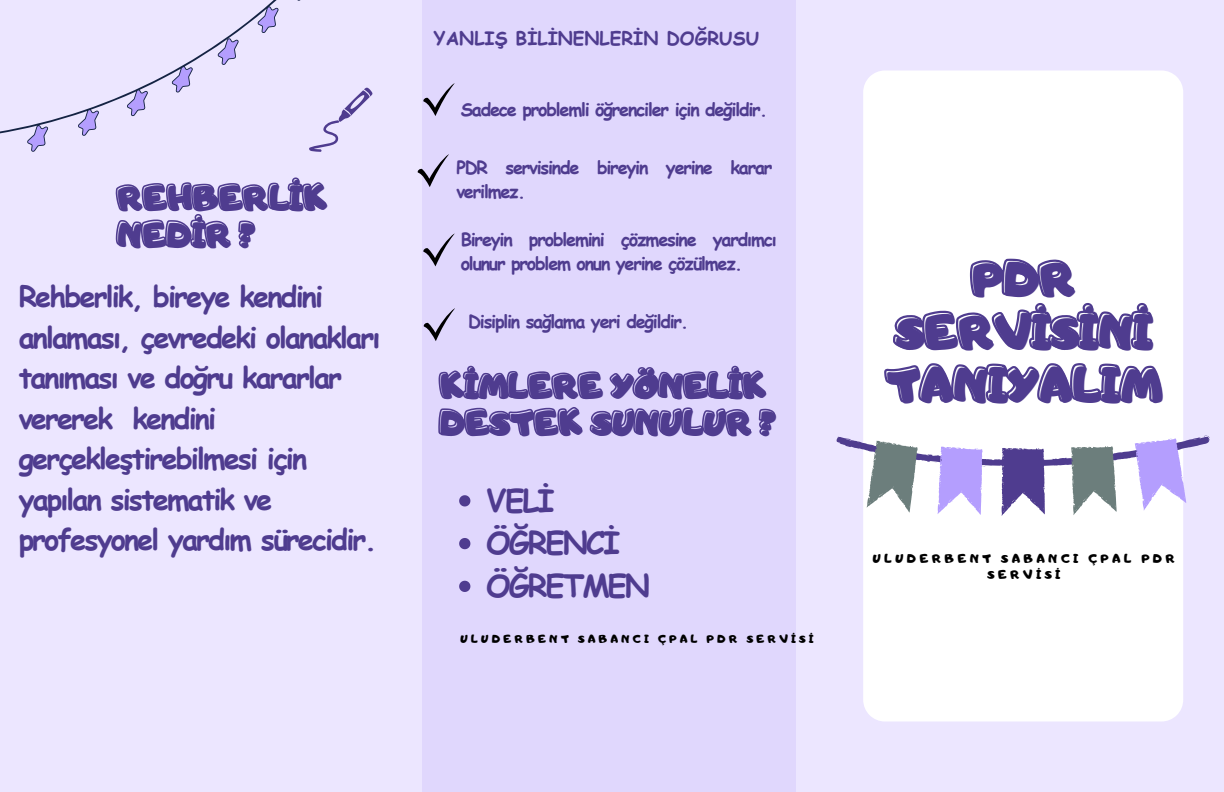
<style>
.page{position:relative;width:1224px;height:792px;background:#ece6ff}
.page>*{position:absolute;margin:0;border:0;box-sizing:border-box;transform-origin:0 0}
.t1{font:46.5px/52.9px "CA Generated";color:#4f3c8f;text-align:center}
.t2{font:33.1px/36.5px "CA Generated";color:#4f3c8f}
.t3{font:700 31px/42.8px "Comic Sans MS";letter-spacing:-.065em;color:#4f3c8f}
.t4{font:700 29px/40.5px "Comic Sans MS";letter-spacing:-.065em;color:#4f3c8f}
.t5{font:700 18.6px "Comic Sans MS";color:#4f3c8f}
.t6{font:700 18px/24.8px "Comic Sans MS";letter-spacing:-.065em;color:#4f3c8f}
.t7{font:12px/16.5px "Adigiana Toybox";letter-spacing:.29em;color:#000;text-align:center}
.t8{font:11px "Adigiana Toybox";letter-spacing:.29em;color:#000}
</style>
<div class="page">
<div style="left:423px;top:0;width:373px;height:792px;background:#e0d7fd"></div>
<div style="left:863px;top:400px;width:320px;height:322px;background:#fff"></div>
<svg style="left:837px;top:436px;width:373px;height:80px;background:#c6c2dd"></svg>
<svg style="left:0;top:0;width:301px;height:152px"></svg>
<svg style="left:309px;top:87px;width:64px;height:65px"></svg>
<svg style="left:422px;top:81px;width:16px;height:35px"></svg>
<svg style="left:883px;top:400px;width:279px;height:4px"></svg>
<svg style="left:115px;top:177px;width:212px;height:71px"></svg>
<svg style="left:423px;top:322px;width:15px;height:19px"></svg>
<svg style="left:422px;top:231px;width:16px;height:35px"></svg>
<svg style="left:417px;top:152px;width:21px;height:35px"></svg>
<svg style="left:438px;top:70px;width:745px;height:330px"></svg>
<svg style="left:438px;top:407px;width:338px;height:29px"></svg>
<svg style="left:459px;top:495px;width:11px;height:11px"></svg>
<svg style="left:459px;top:538px;width:11px;height:11px"></svg>
<svg style="left:459px;top:581px;width:11px;height:11px"></svg>
<h2 class="t2" style="left:118px;top:180px;width:212px">REHBERLİK<br>NEDİR ?</h2>
<h3 class="t4" style="left:19px;top:276px;width:363px">Rehberlik, bireye kendini anlaması, çevredeki olanakları tanıması ve doğru kararlar vererek kendini gerçekleştirebilmesi için yapılan sistematik ve profesyonel yardım sürecidir.</h3>
<p class="t5" style="left:434px;top:24px;width:327px">YANLIŞ BİLİNENLERİN DOĞRUSU</p>
<p class="t6" style="left:461px;top:96px;width:308px">Sadece problemli öğrenciler için değildir.</p>
<p class="t6" style="left:456px;top:154px;width:318px">PDR servisinde bireyin yerine karar verilmez.</p>
<p class="t6" style="left:461px;top:226px;width:318px">Bireyin problemini çözmesine yardımcı olunur problem onun yerine çözülmez.</p>
<p class="t6" style="left:468px;top:309px;width:222px">Disiplin sağlama yeri değildir.</p>
<h2 class="t2" style="left:441px;top:368px;width:337px">KİMLERE YÖNELİK<br>DESTEK SUNULUR ?</h2>
<h3 class="t3" style="left:486px;top:478px;width:165px">VELİ<br>ÖĞRENCİ<br>ÖĞRETMEN</h3>
<p class="t8" style="left:460px;top:631px;width:355px">ULUDERBENT SABANCI ÇPAL PDR SERVİSİ</p>
<h1 class="t1" style="left:888px;top:253px;width:277px">PDR<br>SERVİSİNİ<br>TANIYALIM</h1>
<p class="t7" style="left:873px;top:550px;width:304px">ULUDERBENT SABANCI ÇPAL PDR<br>SERVİSİ</p>
</div>
